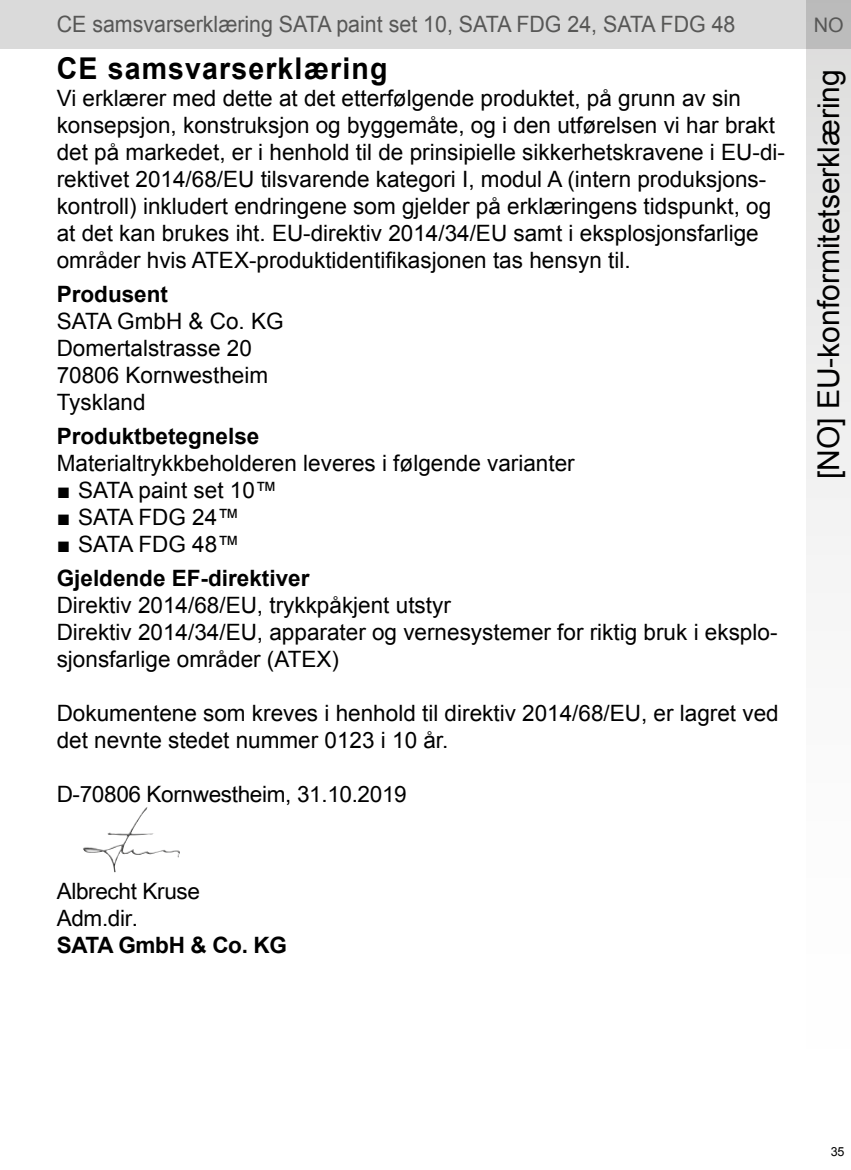
<style>
.page{position:relative;width:851px;height:1170px;background:#fff}
.page>*{position:absolute;margin:0;border:0;box-sizing:border-box;transform-origin:0 0}
.t1{font:30px "Arial";color:#000}
.t2{font:700 30px "Arial";letter-spacing:.04em;color:#000;scale:.95 1}
.t3{font:22.5px/27px "Arial";color:#000}
.t4{font:700 22.5px "Arial";color:#000}
.t5{font:22.5px "Arial";color:#575756;scale:.95 1}
.t6{font:22.5px/27px "Arial Unicode MS";letter-spacing:-.015em;color:#000}
.t7{font:20px "Arial";color:#575756}
.t8{font:12.5px "Arial";color:#000}
</style>
<div class="page">
<div style="left:0;top:0;width:850px;height:49px;background:#dadada"></div>
<svg style="left:806px;top:0;width:44px;height:555px"></svg>
<img style="left:83px;top:807px;width:97px;height:65px">
<p class="t5" style="left:57px;top:10px;width:715px">CE samsvarserklæring SATA paint set 10, SATA FDG 24, SATA FDG 48</p>
<p class="t7" style="left:813px;top:11px;width:31px">NO</p>
<h1 class="t2" style="left:57px;top:48px;width:349px">CE samsvarserklæring</h1>
<p class="t3" style="left:57px;top:84px;width:729px">Vi erklærer med dette at det etterfølgende produktet, på grunn av sin konsepsjon, konstruksjon og byggemåte, og i den utførelsen vi har brakt det på markedet, er i henhold til de prinsipielle sikkerhetskravene i EU-di&shy;rektivet 2014/68/EU tilsvarende kategori I, modul A (intern produksjons&shy;kontroll) inkludert endringene som gjelder på erklæringens tidspunkt, og at det kan brukes iht. EU-direktiv 2014/34/EU samt i eksplosjonsfarlige områder hvis ATEX-produktidentifikasjonen tas hensyn til.</p>
<p class="t4" style="left:57px;top:279px;width:113px">Produsent</p>
<p class="t3" style="left:57px;top:307px;width:228px">SATA GmbH &amp; Co. KG<br>Domertalstrasse 20<br>70806 Kornwestheim<br>Tyskland</p>
<p class="t4" style="left:57px;top:421px;width:204px">Produktbetegnelse</p>
<p class="t3" style="left:57px;top:450px;width:519px">Materialtrykkbeholderen leveres i følgende varianter</p>
<p class="t3" style="left:57px;top:477px;width:222px">■ SATA paint set 10™</p>
<p class="t3" style="left:57px;top:504px;width:184px">■ SATA FDG 24™</p>
<p class="t3" style="left:57px;top:531px;width:184px">■ SATA FDG 48™</p>
<p class="t4" style="left:57px;top:563px;width:254px">Gjeldende EF-direktiver</p>
<p class="t3" style="left:57px;top:592px;width:722px">Direktiv 2014/68/EU, trykkpåkjent utstyr<br>Direktiv 2014/34/EU, apparater og vernesystemer for riktig bruk i eksplo&shy;sjonsfarlige områder (ATEX)</p>
<p class="t3" style="left:57px;top:700px;width:723px">Dokumentene som kreves i henhold til direktiv 2014/68/EU, er lagret ved det nevnte stedet nummer 0123 i 10 år.</p>
<p class="t6" style="left:57px;top:780px;width:351px">D-70806 Kornwestheim, 31.10.2019</p>
<h1 class="t1" style="left:808px;top:479px;width:412px;rotate:-90deg">[NO] EU-konformitetserklæring</h1>
<p class="t6" style="left:57px;top:877px;width:145px">Albrecht Kruse<br>Adm.dir.</p>
<p class="t4" style="left:57px;top:930px;width:232px">SATA GmbH &amp; Co. KG</p>
<p class="t8" style="left:830px;top:1143px;width:15px">35</p>
</div>
